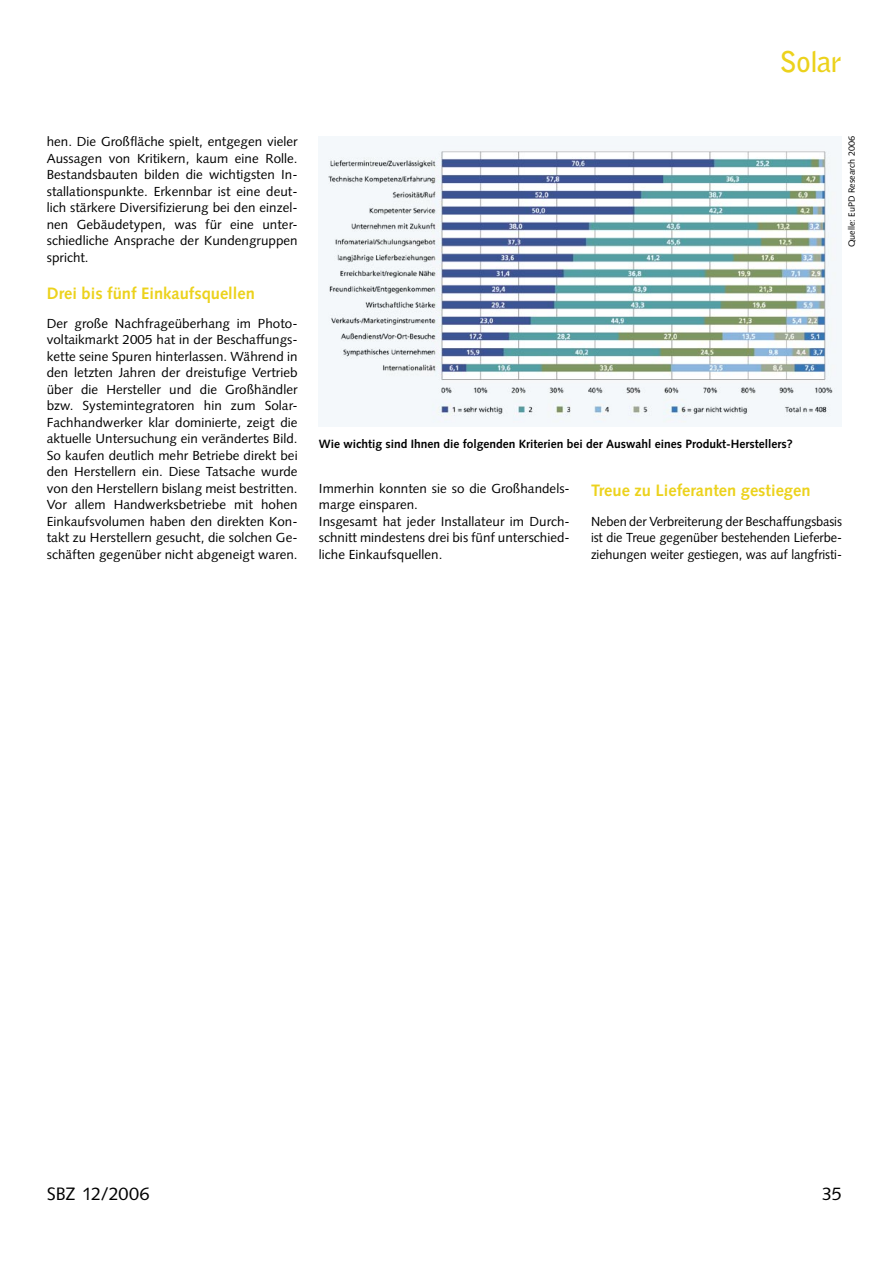
<style>
.page{position:relative;width:893px;height:1263px;background:#fff}
.page>*{position:absolute;margin:0;border:0;box-sizing:border-box;transform-origin:0 0}
.SBZ_00-Rubriken{font:700 28.5px "Bell Gothic Std";letter-spacing:-.025em;color:#ecd21c}
.t1{font:18px "Syntax LT Std";letter-spacing:-.01em;color:#000}
.SBZ_07-Zwischenüberschrift{font:700 16.5px "Syntax LT Std";color:#ecd21c}
.SBZ_05-Grundtext{font:13.2px/16.5px "Syntax LT Std";letter-spacing:.005em;color:#000;text-align:justify}
.SBZ_12-Bildunterschrift{font:700 12px "Syntax LT Std";color:#000}
.SBZ_18-Fotonachweis{font:9px "Syntax LT Std";color:#000}
</style>
<div class="page">
<img style="left:319px;top:136px;width:523px;height:291px">
<p class="SBZ_00-Rubriken" style="left:780px;top:45px;width:64px">Solar</p>
<p class="SBZ_05-Grundtext" style="left:47px;top:133px;width:252px">hen. Die Großfläche spielt, entgegen vieler Aussagen von Kritikern, kaum eine Rolle.<br>Bestandsbauten bilden die wichtigsten In&shy;stallationspunkte. Erkennbar ist eine deut&shy;lich stärkere Diversifizierung bei den einzel&shy;nen Gebäudetypen, was für eine unter&shy;schiedliche Ansprache der Kundengruppen spricht.</p>
<p class="SBZ_07-Zwischenüberschrift" style="left:47px;top:284px;width:210px">Drei bis fünf Einkaufsquellen</p>
<p class="SBZ_05-Grundtext" style="left:47px;top:315px;width:252px">Der große Nachfrageüberhang im Photo&shy;voltaikmarkt 2005 hat in der Beschaffungs&shy;kette seine Spuren hinterlassen. Während in den letzten Jahren der dreistufige Vertrieb über die Hersteller und die Großhändler bzw. Systemintegratoren hin zum Solar-Fachhandwerker klar dominierte, zeigt die aktuelle Untersuchung ein verändertes Bild.<br>So kaufen deutlich mehr Betriebe direkt bei den Herstellern ein. Diese Tatsache wurde von den Herstellern bislang meist bestritten.<br>Vor allem Handwerksbetriebe mit hohen Einkaufsvolumen haben den direkten Kon&shy;takt zu Herstellern gesucht, die solchen Ge&shy;schäften gegenüber nicht abgeneigt waren.</p>
<p class="SBZ_18-Fotonachweis" style="left:846px;top:247px;width:112px;rotate:-90deg">Quelle: EuPD Research 2006</p>
<p class="SBZ_12-Bildunterschrift" style="left:319px;top:437px;width:475px">Wie wichtig sind Ihnen die folgenden Kriterien bei der Auswahl eines Produkt-Herstellers?</p>
<p class="SBZ_05-Grundtext" style="left:319px;top:480px;width:252px">Immerhin konnten sie so die Großhandels&shy;marge einsparen.</p>
<p class="SBZ_05-Grundtext" style="left:319px;top:513px;width:252px">Insgesamt hat jeder Installateur im Durch&shy;schnitt mindestens drei bis fünf unterschied&shy;liche Einkaufsquellen.</p>
<p class="SBZ_07-Zwischenüberschrift" style="left:591px;top:481px;width:221px">Treue zu Lieferanten gestiegen</p>
<p class="SBZ_05-Grundtext" style="left:591px;top:513px;width:252px">Neben der Verbreiterung der Beschaffungsbasis ist die Treue gegenüber bestehenden Lieferbe&shy;ziehungen weiter gestiegen, was auf langfristi-</p>
<p class="t1" style="left:47px;top:1183px;width:104px">SBZ 12/2006</p>
<p class="t1" style="left:822px;top:1183px;width:21px">35</p>
</div>
